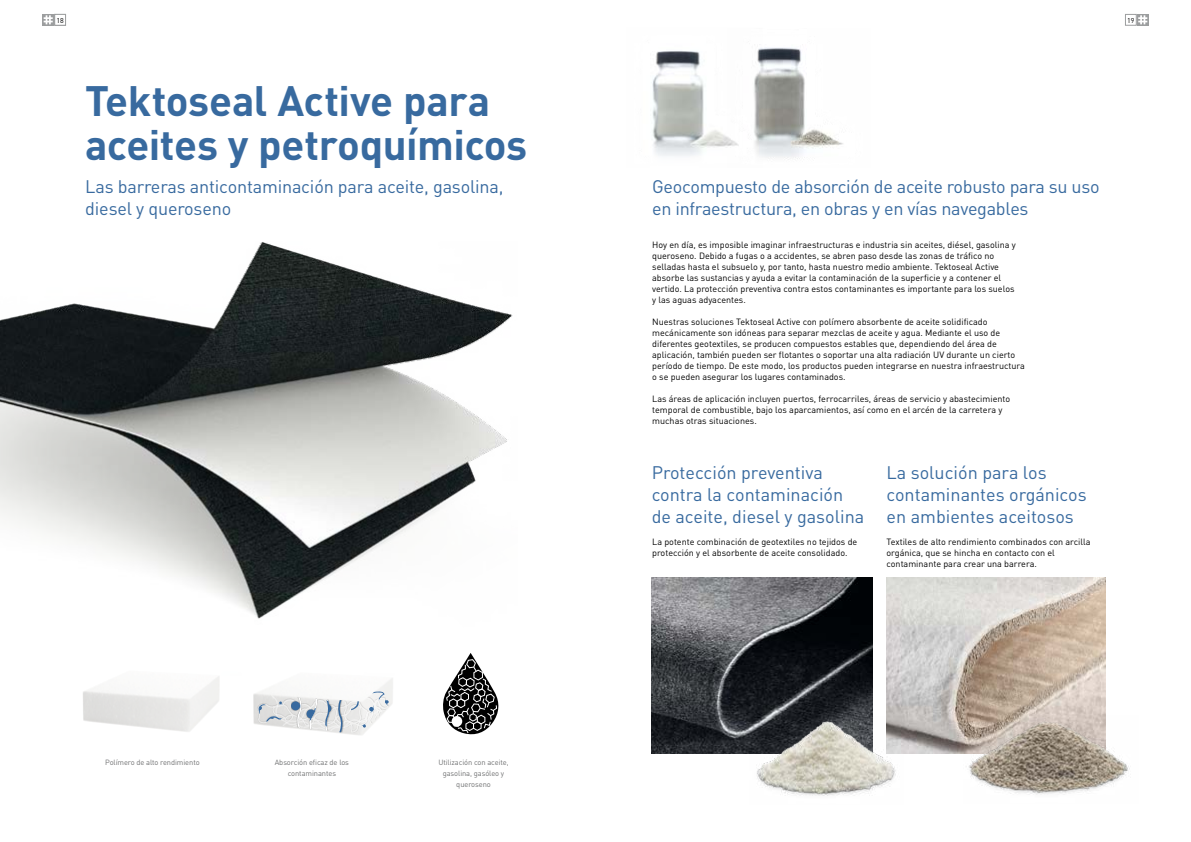
<style>
.page{position:relative;width:1191px;height:842px;background:#fff}
.page>*{position:absolute;margin:0;border:0;box-sizing:border-box;transform-origin:0 0}
.t1{font:700 42px/44px "DIN Pro";letter-spacing:-.01em;color:#386a9f}
.t2{font:18px/22px "DIN Pro";letter-spacing:-.01em;color:#386a9f}
.t3{font:9px/11px "DIN Pro";color:#000}
.t4{font:7.5px/11px "DIN Pro";letter-spacing:-.01em;color:#707172;text-align:center}
.t5{font:7px "DIN Pro";color:#000}
.t6{font:700 7px "DIN Pro";color:#000}
</style>
<div class="page">
<img style="left:0;top:242px;width:513px;height:218px">
<svg style="left:0;top:460px;width:476px;height:159px"></svg>
<img style="left:886px;top:578px;width:220px;height:176px">
<img style="left:651px;top:578px;width:221px;height:176px">
<img style="left:253px;top:678px;width:140px;height:57px">
<svg style="left:257px;top:685px;width:135px;height:49px"></svg>
<img style="left:963px;top:715px;width:167px;height:80px">
<img style="left:749px;top:716px;width:154px;height:80px">
<svg style="left:43px;top:14px;width:11px;height:12px"></svg>
<svg style="left:44px;top:15px;width:9px;height:9px"></svg>
<div style="left:54px;top:14px;width:12px;height:12px;border:1px solid #9c9e9f"></div>
<svg style="left:1137px;top:14px;width:11px;height:12px"></svg>
<svg style="left:1138px;top:15px;width:9px;height:9px"></svg>
<div style="left:1125px;top:14px;width:11px;height:12px;border:1px solid #9c9e9f"></div>
<img style="left:762px;top:47px;width:81px;height:113px">
<img style="left:652px;top:48px;width:110px;height:108px">
<svg style="left:443px;top:653px;width:56px;height:82px"></svg>
<p class="t5" style="left:56px;top:15px;width:9px">18</p>
<p class="t5" style="left:1127px;top:15px;width:9px">19</p>
<p class="t6" style="left:60px;top:15px;width:5px">0</p>
<h1 class="t1" style="left:85px;top:76px;width:444px">Tektoseal Active para aceites y petroquímicos</h1>
<h2 class="t2" style="left:85px;top:174px;width:420px">Las barreras anticontaminación para aceite, gasolina, diesel y queroseno</h2>
<p class="t4" style="left:105px;top:756px;width:96px">Polímero de alto rendimiento</p>
<p class="t4" style="left:275px;top:756px;width:76px">Absorción eficaz de los contaminantes</p>
<p class="t4" style="left:438px;top:756px;width:72px">Utilización con aceite, gasolina, gasóleo y queroseno</p>
<h2 class="t2" style="left:652px;top:174px;width:449px">Geocompuesto de absorción de aceite robusto para su uso en infraestructura, en obras y en vías navegables</h2>
<p class="t3" style="left:652px;top:239px;width:365px">Hoy en día, es imposible imaginar infraestructuras e industria sin aceites, diésel, gasolina y queroseno. Debido a fugas o a accidentes, se abren paso desde las zonas de tráfico no selladas hasta el subsuelo y, por tanto, hasta nuestro medio ambiente. Tektoseal Active absorbe las sustancias y ayuda a evitar la contaminación de la superficie y a contener el vertido. La protección preventiva contra estos contaminantes es importante para los suelos y las aguas adyacentes.</p>
<p class="t3" style="left:652px;top:316px;width:374px">Nuestras soluciones Tektoseal Active con polímero absorbente de aceite solidificado mecánicamente son idóneas para separar mezclas de aceite y agua. Mediante el uso de diferentes geotextiles, se producen compuestos estables que, dependiendo del área de aplicación, también pueden ser flotantes o soportar una alta radiación UV durante un cierto período de tiempo. De este modo, los productos pueden integrarse en nuestra infraestructura o se pueden asegurar los lugares contaminados.</p>
<p class="t3" style="left:652px;top:393px;width:359px">Las áreas de aplicación incluyen puertos, ferrocarriles, áreas de servicio y abastecimiento temporal de combustible, bajo los aparcamientos, así como en el arcén de la carretera y muchas otras situaciones.</p>
<h2 class="t2" style="left:651px;top:460px;width:214px">Protección preventiva contra la contaminación de aceite, diesel y gasolina</h2>
<h2 class="t2" style="left:886px;top:460px;width:202px">La solución para los contaminantes orgánicos en ambientes aceitosos</h2>
<p class="t3" style="left:652px;top:536px;width:207px">La potente combinación de geotextiles no tejidos de protección y el absorbente de aceite consolidado.</p>
<p class="t3" style="left:886px;top:536px;width:205px">Textiles de alto rendimiento combinados con arcilla orgánica, que se hincha en contacto con el contaminante para crear una barrera.</p>
</div>
